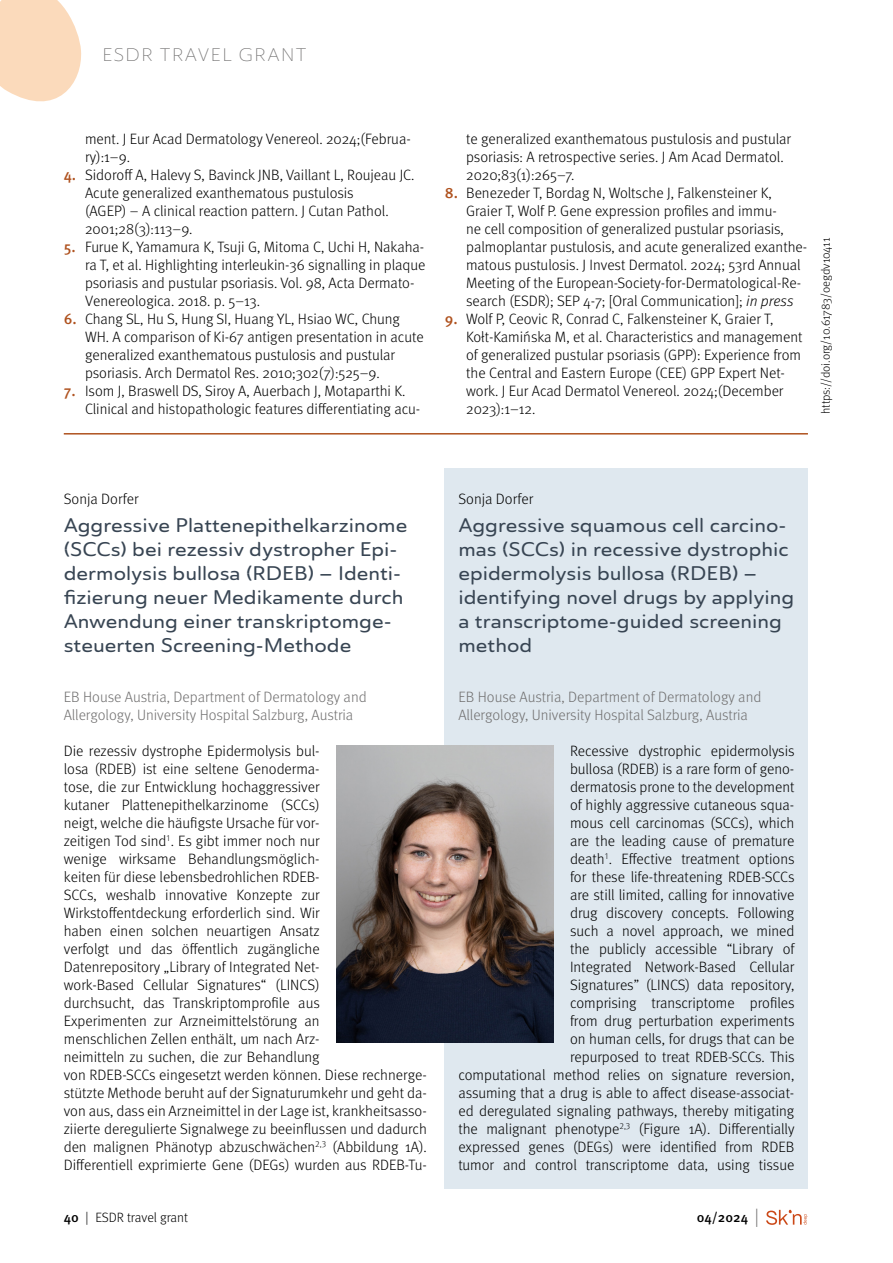
<style>
.page{position:relative;width:893px;height:1263px;background:#fff}
.page>*{position:absolute;margin:0;border:0;box-sizing:border-box;transform-origin:0 0}
.t1{font:500 expanded 19.5px/24px "Ainslie Sans";color:#384553}
.t2{font:300 expanded 18px "Ainslie Sans";letter-spacing:.05em;color:#706f6f}
.t3{font:300 15px/18px "Meta Pro";color:#000}
.t4{font:300 15px/18px "Meta Pro";color:#706f6f}
.t5{font:300 13.5px "Meta Pro";letter-spacing:-.005em;color:#000}
.t6{font:500 13.5px "Meta Pro";color:#000}
.t7{font:300 12px "Meta Pro";color:#000}
.s1{font-weight:500;color:#af521f}
.s2{font-style:italic}
.s3{font-weight:500}
.s4{font-weight:300;font-size:18.9px;color:#706f6f}
</style>
<div class="page">
<svg style="left:0;top:0;width:82px;height:102px;background:#fbdfc4"></svg>
<svg style="left:766px;top:1210px;width:41px;height:15px"></svg>
<div style="left:445px;top:468px;width:363px;height:720px;background:#dfe8ef"></div>
<hr style="left:64px;top:433px;width:744px;height:1px;background:#af521f">
<img style="left:337px;top:745px;width:216px;height:297px">
<p class="t2" style="left:102px;top:44px;width:37px">ESDR</p>
<p class="t2" style="left:160px;top:44px;width:148px">TRAVEL G RANT</p>
<p class="t3" style="left:85px;top:129px;width:327px">ment. J Eur Acad Dermatology Venereol. 2024;(Februa&shy;ry):1–9.</p>
<p class="t3" style="left:85px;top:165px;width:331px;text-indent:-21px"><span class="s1">4.</span> Sidoroff A, Halevy S, Bavinck JNB, Vaillant L, Roujeau JC.<br>Acute generalized exanthematous pustulosis<br>(AGEP) – A clinical reaction pattern. J Cutan Pathol.<br>2001;28(3):113–9.</p>
<p class="t3" style="left:85px;top:237px;width:342px;text-indent:-21px"><span class="s1">5.</span> Furue K, Yamamura K, Tsuji G, Mitoma C, Uchi H, Nakaha&shy;ra T, et al. Highlighting interleukin-36 signalling in plaque psoriasis and pustular psoriasis. Vol. 98, Acta Dermato-Venereologica. 2018. p. 5–13.</p>
<p class="t3" style="left:85px;top:309px;width:340px;text-indent:-21px"><span class="s1">6.</span> Chang SL, Hu S, Hung SI, Huang YL, Hsiao WC, Chung WH. A comparison of Ki-67 antigen presentation in acute generalized exanthematous pustulosis and pustular psoriasis. Arch Dermatol Res. 2010;302(7):525–9.</p>
<p class="t3" style="left:85px;top:381px;width:337px;text-indent:-21px"><span class="s1">7.</span> Isom J, Braswell DS, Siroy A, Auerbach J, Motaparthi K.<br>Clinical and histopathologic features differentiating acu-</p>
<p class="t3" style="left:466px;top:129px;width:326px">te generalized exanthematous pustulosis and pustular psoriasis: A retrospective series. J Am Acad Dermatol.<br>2020;83(1):265–7.</p>
<p class="t3" style="left:466px;top:183px;width:343px;text-indent:-21px"><span class="s1">8.</span> Benezeder T, Bordag N, Woltsche J, Falkensteiner K, Graier T, Wolf P. Gene expression profiles and immu-<br>ne cell composition of generalized pustular psoriasis, palmoplantar pustulosis, and acute generalized exanthe&shy;matous pustulosis. J Invest Dermatol. 2024; 53rd Annual Meeting of the European-Society-for-Dermatological-Re&shy;search (ESDR); SEP 4-7; [Oral Communication]; <span class="s2">in press</span></p>
<p class="t3" style="left:466px;top:309px;width:338px;text-indent:-21px"><span class="s1">9.</span> Wolf P, Ceovic R, Conrad C, Falkensteiner K, Graier T, Kołt-Kamińska M, et al. Characteristics and management of generalized pustular psoriasis (GPP): Experience from the Central and Eastern Europe (CEE) GPP Expert Net&shy;work. J Eur Acad Dermatol Venereol. 2024;(December 2023):1–12.</p>
<p class="t7" style="left:817px;top:414px;width:178px;rotate:-90deg">https://doi.org/10.61783/oegdv10411</p>
<p class="t3" style="left:64px;top:489px;width:76px">Sonja Dorfer</p>
<h1 class="t1" style="left:64px;top:514px;width:345px">Aggressive Plattenepithelkarzinome (SCCs) bei rezessiv dystropher Epi&shy;dermolysis bullosa (RDEB) – Identi&shy;fizierung neuer Medikamente durch Anwendung einer transkriptomge&shy;steuerten Screening-Methode</h1>
<p class="t4" style="left:64px;top:687px;width:304px">EB House Austria, Department of Dermatology and<br>Allergology, University Hospital Salzburg, Austria</p>
<p class="t3" style="left:64px;top:741px;width:365px">Die rezessiv dystrophe Epidermolysis bul-<br>losa (RDEB) ist eine seltene Genoderma-<br>tose, die zur Entwicklung hochaggressiver<br>kutaner Plattenepithelkarzinome (SCCs)<br>neigt, welche die häufigste Ursache für vor-<br>zeitigen Tod sind<sup>1</sup>. Es gibt immer noch nur<br>wenige wirksame Behandlungsmöglich-<br>keiten für diese lebensbedrohlichen RDEB-<br>SCCs, weshalb innovative Konzepte zur Wirkstoffentdeckung erforderlich sind. Wir<br>haben einen solchen neuartigen Ansatz<br>verfolgt und das öffentlich zugängliche<br>Datenrepository „Library of Integrated Net-<br>work-Based Cellular Signatures“ (LINCS)<br>durchsucht, das Transkriptomprofile aus<br>Experimenten zur Arzneimittelstörung an<br>menschlichen Zellen enthält, um nach Arz-<br>neimitteln zu suchen, die zur Behandlung<br>von RDEB-SCCs eingesetzt werden können. Diese rechnerge&shy;stützte Methode beruht auf der Signaturumkehr und geht da&shy;von aus, dass ein Arzneimittel in der Lage ist, krankheitsasso&shy;ziierte deregulierte Signalwege zu beeinflussen und dadurch den malignen Phänotyp abzuschwächen<sup>2,3</sup> (Abbildung 1A).<br>Differentiell exprimierte Gene (DEGs) wurden aus RDEB-Tu-</p>
<p class="t5" style="left:64px;top:1208px;width:126px"><span class="s3">40</span> | ESDR travel grant</p>
<p class="t3" style="left:458px;top:489px;width:76px">Sonja Dorfer</p>
<h1 class="t1" style="left:458px;top:514px;width:337px">Aggressive squamous cell carcino&shy;mas (SCCs) in recessive dystrophic epidermolysis bullosa (RDEB) – identifying novel drugs by applying a transcriptome-guided screening method</h1>
<p class="t4" style="left:458px;top:687px;width:304px">EB House Austria, Department of Dermatology and<br>Allergology, University Hospital Salzburg, Austria</p>
<p class="t3" style="left:458px;top:741px;width:338px;text-align:right">Recessive dystrophic epidermolysis<br>bullosa (RDEB) is a rare form of geno-<br>dermatosis prone to the development<br>of highly aggressive cutaneous squa-<br>mous cell carcinomas (SCCs), which<br>are the leading cause of premature<br>death<sup>1</sup>. Effective treatment options<br>for these life-threatening RDEB-SCCs<br>are still limited, calling for innovative<br>drug discovery concepts. Following<br>such a novel approach, we mined<br>the publicly accessible “Library of<br>Integrated Network-Based Cellular<br>Signatures” (LINCS) data repository,<br>comprising transcriptome profiles<br>from drug perturbation experiments<br>on human cells, for drugs that can be<br>repurposed to treat RDEB-SCCs. This<br>computational method relies on signature reversion, assuming that a drug is able to affect disease-associat&shy;ed deregulated signaling pathways, thereby mitigating the malignant phenotype<sup>2,3</sup> (Figure 1A). Differentially expressed genes (DEGs) were identified from RDEB tumor and control transcriptome data, using tissue</p>
<p class="t6" style="left:697px;top:1206px;width:64px">04/2024 <span class="s4">|</span></p>
</div>
